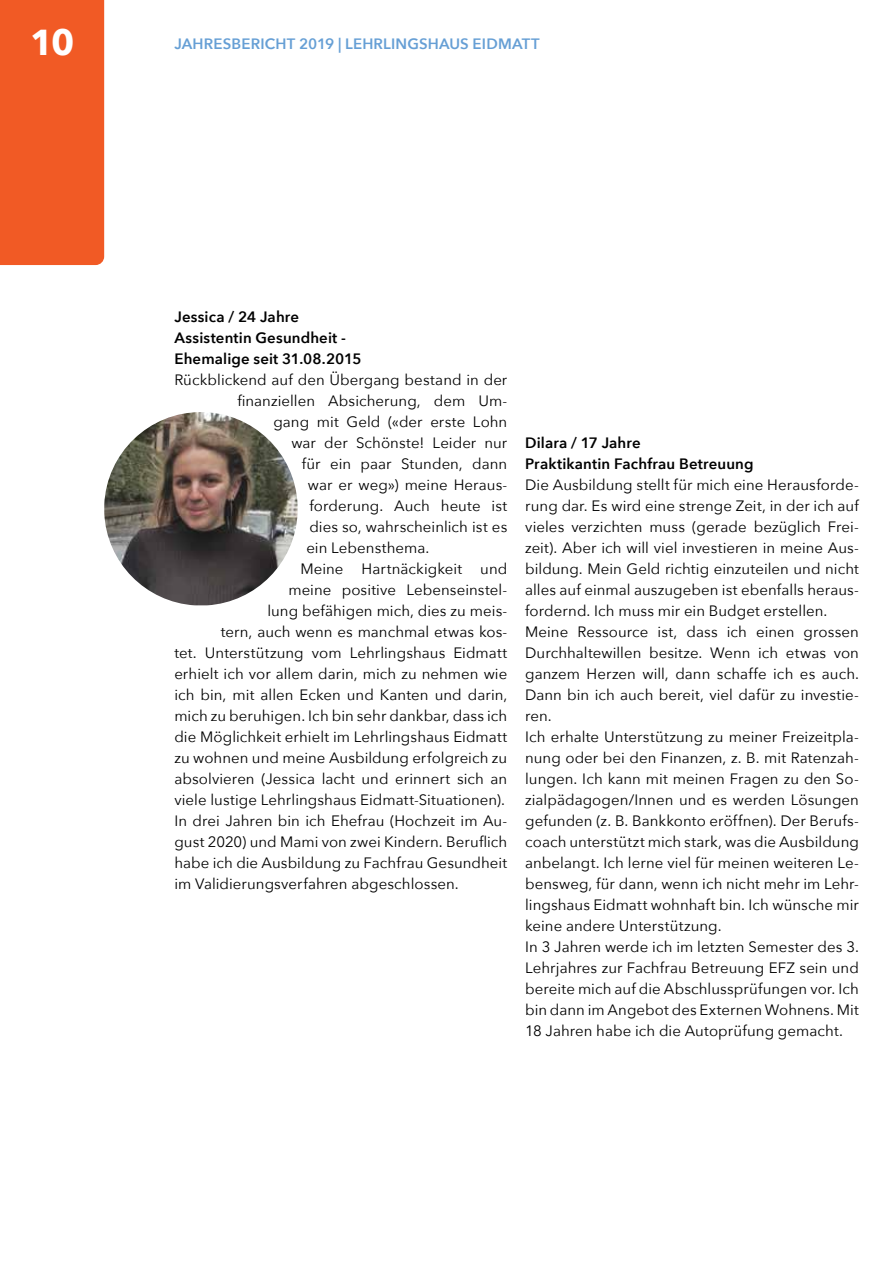
<style>
.page{position:relative;width:893px;height:1263px;background:#fff}
.page>*{position:absolute;margin:0;border:0;box-sizing:border-box;transform-origin:0 0}
.t1{font:700 36px "Avenir Next";color:#fff}
.t2{font:15px/21px "Avenir Next";letter-spacing:.005em;color:#000}
.t3{font:600 15px/21px "Avenir Next";letter-spacing:.01em;color:#000}
.t4{font:600 15px "Avenir Next";letter-spacing:.01em;color:#669fd5}
</style>
<div class="page">
<div style="left:0;top:0;width:104px;height:265px;background:#f15a25"></div>
<img style="left:104px;top:412px;width:194px;height:193px;border-radius:93px">
<h1 class="t1" style="left:30px;top:11px;width:46px">10</h1>
<p class="t4" style="left:174px;top:31px;width:367px">JAHRESBERICHT 2019 | LEHRLINGSHAUS EIDMATT</p>
<p class="t3" style="left:174px;top:306px;width:189px">Jessica / 24 Jahre<br>Assistentin Gesundheit -<br>Ehemalige seit 31.08.2015</p>
<p class="t2" style="left:174px;top:369px;width:334px">Rückblickend auf den Übergang bestand in der</p>
<p class="t2" style="left:237px;top:390px;width:272px">finanziellen Absicherung, dem Um-</p>
<p class="t2" style="left:273px;top:411px;width:236px">gang mit Geld («der erste Lohn</p>
<p class="t2" style="left:291px;top:432px;width:217px">war der Schönste! Leider nur</p>
<p class="t2" style="left:302px;top:453px;width:207px">für ein paar Stunden, dann</p>
<p class="t2" style="left:308px;top:474px;width:201px">war er weg») meine Heraus-</p>
<p class="t2" style="left:309px;top:495px;width:200px">forderung. Auch heute ist</p>
<p class="t2" style="left:309px;top:516px;width:200px">dies so, wahrscheinlich ist es</p>
<p class="t2" style="left:306px;top:537px;width:125px">ein Lebensthema.</p>
<p class="t2" style="left:300px;top:558px;width:208px">Meine Hartnäckigkeit und</p>
<p class="t2" style="left:288px;top:579px;width:220px">meine positive Lebenseinstel-</p>
<p class="t2" style="left:267px;top:600px;width:242px">lung befähigen mich, dies zu meis-</p>
<p class="t2" style="left:221px;top:621px;width:288px">tern, auch wenn es manchmal etwas kos-</p>
<p class="t2" style="left:174px;top:642px;width:334px">tet. Unterstützung vom Lehrlingshaus Eidmatt</p>
<p class="t2" style="left:174px;top:663px;width:334px">erhielt ich vor allem darin, mich zu nehmen wie</p>
<p class="t2" style="left:174px;top:684px;width:335px">ich bin, mit allen Ecken und Kanten und darin,</p>
<p class="t2" style="left:174px;top:705px;width:334px">mich zu beruhigen. Ich bin sehr dankbar, dass ich</p>
<p class="t2" style="left:174px;top:726px;width:335px">die Möglichkeit erhielt im Lehrlingshaus Eidmatt</p>
<p class="t2" style="left:174px;top:747px;width:334px">zu wohnen und meine Ausbildung erfolgreich zu</p>
<p class="t2" style="left:174px;top:768px;width:334px">absolvieren (Jessica lacht und erinnert sich an</p>
<p class="t2" style="left:174px;top:789px;width:332px">viele lustige Lehrlingshaus Eidmatt-Situationen).</p>
<p class="t2" style="left:174px;top:810px;width:334px">In drei Jahren bin ich Ehefrau (Hochzeit im Au-</p>
<p class="t2" style="left:174px;top:831px;width:334px">gust 2020) und Mami von zwei Kindern. Beruflich</p>
<p class="t2" style="left:174px;top:852px;width:334px">habe ich die Ausbildung zu Fachfrau Gesundheit</p>
<p class="t2" style="left:174px;top:873px;width:286px">im Validierungsverfahren abgeschlossen.</p>
<p class="t3" style="left:525px;top:432px;width:230px">Dilara / 17 Jahre<br>Praktikantin Fachfrau Betreuung</p>
<p class="t2" style="left:525px;top:474px;width:335px">Die Ausbildung stellt für mich eine Herausforde&shy;rung dar. Es wird eine strenge Zeit, in der ich auf vieles verzichten muss (gerade bezüglich Frei&shy;zeit). Aber ich will viel investieren in meine Aus&shy;bildung. Mein Geld richtig einzuteilen und nicht alles auf einmal auszugeben ist ebenfalls heraus&shy;fordernd. Ich muss mir ein Budget erstellen.<br>Meine Ressource ist, dass ich einen grossen Durchhaltewillen besitze. Wenn ich etwas von ganzem Herzen will, dann schaffe ich es auch.<br>Dann bin ich auch bereit, viel dafür zu investie&shy;ren.<br>Ich erhalte Unterstützung zu meiner Freizeitpla&shy;nung oder bei den Finanzen, z. B. mit Ratenzah&shy;lungen. Ich kann mit meinen Fragen zu den So&shy;zialpädagogen/Innen und es werden Lösungen gefunden (z. B. Bankkonto eröffnen). Der Berufs&shy;coach unterstützt mich stark, was die Ausbildung anbelangt. Ich lerne viel für meinen weiteren Le&shy;bensweg, für dann, wenn ich nicht mehr im Lehr&shy;lingshaus Eidmatt wohnhaft bin. Ich wünsche mir keine andere Unterstützung.<br>In 3 Jahren werde ich im letzten Semester des 3.<br>Lehrjahres zur Fachfrau Betreuung EFZ sein und bereite mich auf die Abschlussprüfungen vor. Ich bin dann im Angebot des Externen Wohnens. Mit 18 Jahren habe ich die Autoprüfung gemacht.</p>
</div>
